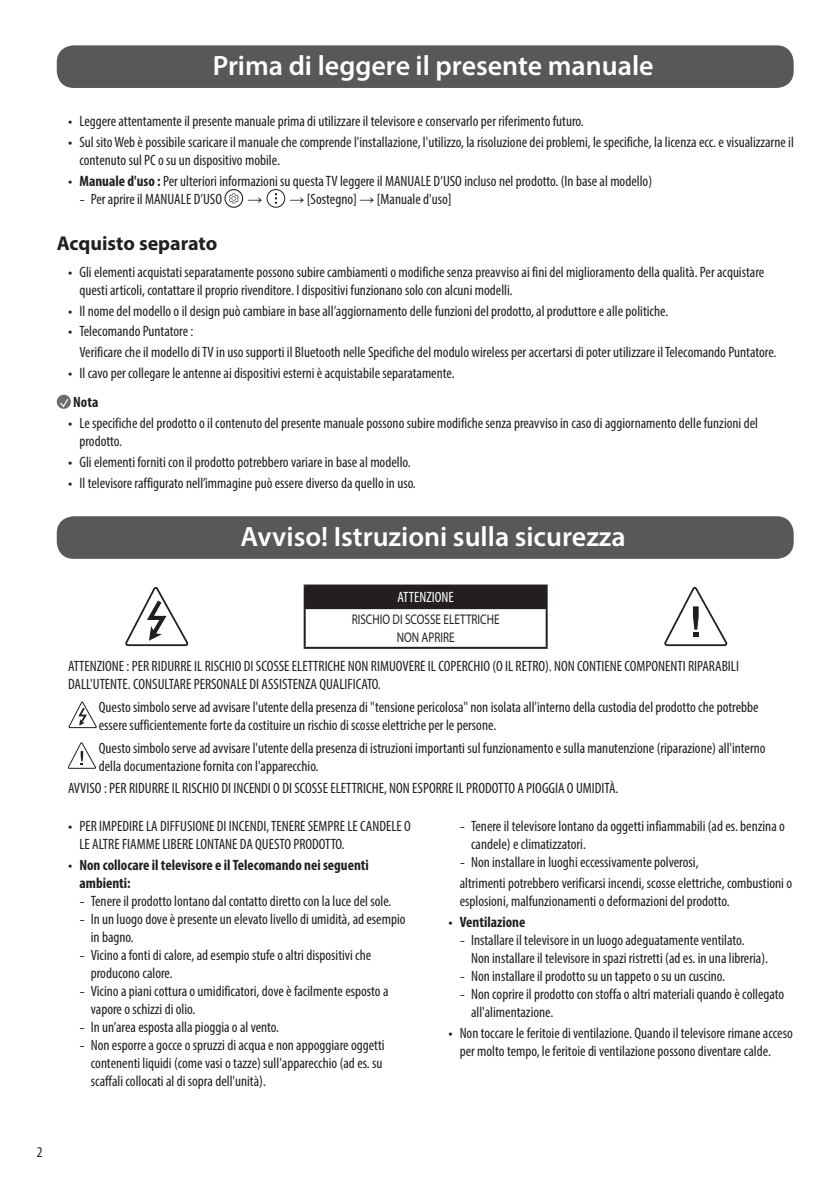
<style>
.page{position:relative;width:840px;height:1191px;background:#fff}
.page>*{position:absolute;margin:0;border:0;box-sizing:border-box;transform-origin:0 0}
.t1{font:600 28px "Myriad Pro";color:#fff}
.Title3{font:700 20px "Myriad Pro";color:#231f20}
.Bullet_Indent{font:condensed 15px/18px "Myriad Pro";color:#231f20}
.Icon{font:700 condensed 15px/18px "Myriad Pro";color:#231f20}
.t2{font:condensed 15px "Myriad Pro";color:#fff}
.Page_Number_Left{font:condensed 15px "Myriad Pro";color:#231f20}
.t3{font:14px/17.8px "Myriad Pro";color:#231f20;text-align:center;scale:.8 1}
.s1{font-family:"LG Smart";font-stretch:normal}
.s2{font-weight:700}
.s3{font-family:"Arial";font-stretch:normal}
.s4{font-family:"LG Smart";font-weight:400;font-stretch:normal}
</style>
<div class="page">
<div style="left:57px;top:45px;width:736px;height:43px;background:#57585a;border-radius:17px"></div>
<div style="left:224px;top:189px;width:19px;height:19px;border:1px solid #231f20;border-radius:50%"></div>
<svg style="left:229px;top:193px;width:9px;height:10px"></svg>
<div style="left:266px;top:189px;width:19px;height:19px;border:1px solid #231f20;border-radius:50%"></div>
<svg style="left:274px;top:193px;width:3px;height:11px"></svg>
<div style="left:57px;top:395px;width:14px;height:14px;background:#6c6d70;border-radius:50%"></div>
<svg style="left:59px;top:399px;width:10px;height:9px"></svg>
<div style="left:57px;top:516px;width:736px;height:43px;background:#57585a;border-radius:17px"></div>
<svg style="left:125px;top:587px;width:64px;height:59px"></svg>
<div style="left:304px;top:585px;width:242px;height:23px;background:#231f20"></div>
<hr style="left:303px;top:584px;width:244px;height:2px;background:#231f20">
<hr style="left:303px;top:586px;width:2px;height:21px;background:#231f20">
<hr style="left:545px;top:586px;width:2px;height:21px;background:#231f20">
<hr style="left:303px;top:607px;width:244px;height:2px;background:#231f20">
<hr style="left:303px;top:609px;width:2px;height:38px;background:#231f20">
<hr style="left:545px;top:609px;width:2px;height:38px;background:#231f20">
<hr style="left:303px;top:647px;width:244px;height:2px;background:#231f20">
<svg style="left:664px;top:587px;width:62px;height:59px"></svg>
<svg style="left:69px;top:701px;width:27px;height:27px"></svg>
<svg style="left:68px;top:742px;width:28px;height:26px"></svg>
<p class="t1" style="left:212px;top:48px;width:442px">Prima di leggere il presente manuale</p>
<p class="Bullet_Indent" style="left:68px;top:112px;width:516px"><span class="s1">•</span> Leggere attentamente il presente manuale prima di utilizzare il televisore e conservarlo per riferimento futuro.</p>
<p class="Bullet_Indent" style="left:79px;top:132px;width:715px;text-indent:-11px"><span class="s1">•</span> Sul sito Web è possibile scaricare il manuale che comprende l'installazione, l'utilizzo, la risoluzione dei problemi, le specifiche, la licenza ecc. e visualizzarne il contenuto sul PC o su un dispositivo mobile.</p>
<p class="Bullet_Indent" style="left:68px;top:171px;width:585px"><span class="s1">•</span> <span class="s2">Manuale d'uso :</span> Per ulteriori informazioni su questa TV leggere il MANUALE D’USO incluso nel prodotto. (In base al modello)</p>
<p class="Bullet_Indent" style="left:79px;top:189px;width:144px"><span class="s1">-</span> Per aprire il MANUALE D’USO</p>
<p class="Bullet_Indent" style="left:247px;top:189px;width:206px"><span class="s3">→ →</span> [Sostegno] <span class="s3">→</span> [Manuale d'uso]</p>
<p class="Title3" style="left:57px;top:230px;width:162px">Acquisto separato</p>
<p class="Bullet_Indent" style="left:79px;top:262px;width:686px;text-indent:-11px"><span class="s1">•</span> Gli elementi acquistati separatamente possono subire cambiamenti o modifiche senza preavviso ai fini del miglioramento della qualità. Per acquistare questi articoli, contattare il proprio rivenditore. I dispositivi funzionano solo con alcuni modelli.</p>
<p class="Bullet_Indent" style="left:68px;top:301px;width:601px"><span class="s1">•</span> Il nome del modello o il design può cambiare in base all’aggiornamento delle funzioni del prodotto, al produttore e alle politiche.</p>
<p class="Bullet_Indent" style="left:68px;top:322px;width:127px"><span class="s1">•</span> Telecomando Puntatore :</p>
<p class="Bullet_Indent" style="left:79px;top:343px;width:698px">Verificare che il modello di TV in uso supporti il Bluetooth nelle Specifiche del modulo wireless per accertarsi di poter utilizzare il Telecomando Puntatore.</p>
<p class="Bullet_Indent" style="left:68px;top:364px;width:388px"><span class="s1">•</span> Il cavo per collegare le antenne ai dispositivi esterni è acquistabile separatamente.</p>
<p class="Icon" style="left:73px;top:393px;width:27px">Nota</p>
<p class="Bullet_Indent" style="left:79px;top:414px;width:679px;text-indent:-11px"><span class="s1">•</span> Le specifiche del prodotto o il contenuto del presente manuale possono subire modifiche senza preavviso in caso di aggiornamento delle funzioni del prodotto.</p>
<p class="Bullet_Indent" style="left:68px;top:453px;width:344px"><span class="s1">•</span> Gli elementi forniti con il prodotto potrebbero variare in base al modello.</p>
<p class="Bullet_Indent" style="left:68px;top:474px;width:349px"><span class="s1">•</span> Il televisore raffigurato nell’immagine può essere diverso da quello in uso.</p>
<p class="t1" style="left:240px;top:518px;width:386px">Avviso! Istruzioni sulla sicurezza</p>
<p class="t2" style="left:397px;top:588px;width:58px">ATTENZIONE</p>
<p class="t3" style="left:351px;top:610px;width:186px">RISCHIO DI SCOSSE ELETTRICHE<br>NON APRIRE</p>
<p class="Bullet_Indent" style="left:68px;top:657px;width:672px">ATTENZIONE : PER RIDURRE IL RISCHIO DI SCOSSE ELETTRICHE NON RIMUOVERE IL COPERCHIO (O IL RETRO). NON CONTIENE COMPONENTI RIPARABILI<br>DALL'UTENTE. CONSULTARE PERSONALE DI ASSISTENZA QUALIFICATO.</p>
<p class="Bullet_Indent" style="left:99px;top:698px;width:661px">Questo simbolo serve ad avvisare l'utente della presenza di "tensione pericolosa" non isolata all'interno della custodia del prodotto che potrebbe essere sufficientemente forte da costituire un rischio di scosse elettriche per le persone.</p>
<p class="Bullet_Indent" style="left:99px;top:738px;width:668px">Questo simbolo serve ad avvisare l'utente della presenza di istruzioni importanti sul funzionamento e sulla manutenzione (riparazione) all'interno della documentazione fornita con l'apparecchio.</p>
<p class="Bullet_Indent" style="left:68px;top:779px;width:551px">AVVISO : PER RIDURRE IL RISCHIO DI INCENDI O DI SCOSSE ELETTRICHE, NON ESPORRE IL PRODOTTO A PIOGGIA O UMIDITÀ.</p>
<p class="Bullet_Indent" style="left:79px;top:816px;width:333px;text-indent:-11px"><span class="s1">•</span> PER IMPEDIRE LA DIFFUSIONE DI INCENDI, TENERE SEMPRE LE CANDELE O<br>LE ALTRE FIAMME LIBERE LONTANE DA QUESTO PRODOTTO.</p>
<p class="Icon" style="left:79px;top:855px;width:291px;text-indent:-11px"><span class="s4">•</span> Non collocare il televisore e il Telecomando nei seguenti ambienti:</p>
<p class="Bullet_Indent" style="left:79px;top:891px;width:313px"><span class="s1">-</span> Tenere il prodotto lontano dal contatto diretto con la luce del sole.</p>
<p class="Bullet_Indent" style="left:91px;top:909px;width:316px;text-indent:-11px"><span class="s1">-</span> In un luogo dove è presente un elevato livello di umidità, ad esempio in bagno.</p>
<p class="Bullet_Indent" style="left:91px;top:945px;width:282px;text-indent:-11px"><span class="s1">-</span> Vicino a fonti di calore, ad esempio stufe o altri dispositivi che producono calore.</p>
<p class="Bullet_Indent" style="left:91px;top:981px;width:299px;text-indent:-11px"><span class="s1">-</span> Vicino a piani cottura o umidificatori, dove è facilmente esposto a vapore o schizzi di olio.</p>
<p class="Bullet_Indent" style="left:79px;top:1017px;width:201px"><span class="s1">-</span> In un’area esposta alla pioggia o al vento.</p>
<p class="Bullet_Indent" style="left:91px;top:1035px;width:295px;text-indent:-11px"><span class="s1">-</span> Non esporre a gocce o spruzzi di acqua e non appoggiare oggetti contenenti liquidi (come vasi o tazze) sull'apparecchio (ad es. su scaffali collocati al di sopra dell'unità).</p>
<p class="Bullet_Indent" style="left:471px;top:816px;width:315px;text-indent:-11px"><span class="s1">-</span> Tenere il televisore lontano da oggetti infiammabili (ad es. benzina o candele) e climatizzatori.</p>
<p class="Bullet_Indent" style="left:459px;top:852px;width:240px"><span class="s1">-</span> Non installare in luoghi eccessivamente polverosi,</p>
<p class="Bullet_Indent" style="left:459px;top:873px;width:334px">altrimenti potrebbero verificarsi incendi, scosse elettriche, combustioni o esplosioni, malfunzionamenti o deformazioni del prodotto.</p>
<p class="Icon" style="left:448px;top:912px;width:78px"><span class="s4">•</span> Ventilazione</p>
<p class="Bullet_Indent" style="left:471px;top:930px;width:298px;text-indent:-11px"><span class="s1">-</span> Installare il televisore in un luogo adeguatamente ventilato.<br>Non installare il televisore in spazi ristretti (ad es. in una libreria).</p>
<p class="Bullet_Indent" style="left:459px;top:966px;width:267px"><span class="s1">-</span> Non installare il prodotto su un tappeto o su un cuscino.</p>
<p class="Bullet_Indent" style="left:471px;top:984px;width:314px;text-indent:-11px"><span class="s1">-</span> Non coprire il prodotto con stoffa o altri materiali quando è collegato all'alimentazione.</p>
<p class="Bullet_Indent" style="left:459px;top:1023px;width:334px;text-indent:-11px"><span class="s1">•</span> Non toccare le feritoie di ventilazione. Quando il televisore rimane acceso per molto tempo, le feritoie di ventilazione possono diventare calde.</p>
<p class="Page_Number_Left" style="left:37px;top:1142px;width:7px">2</p>
</div>
